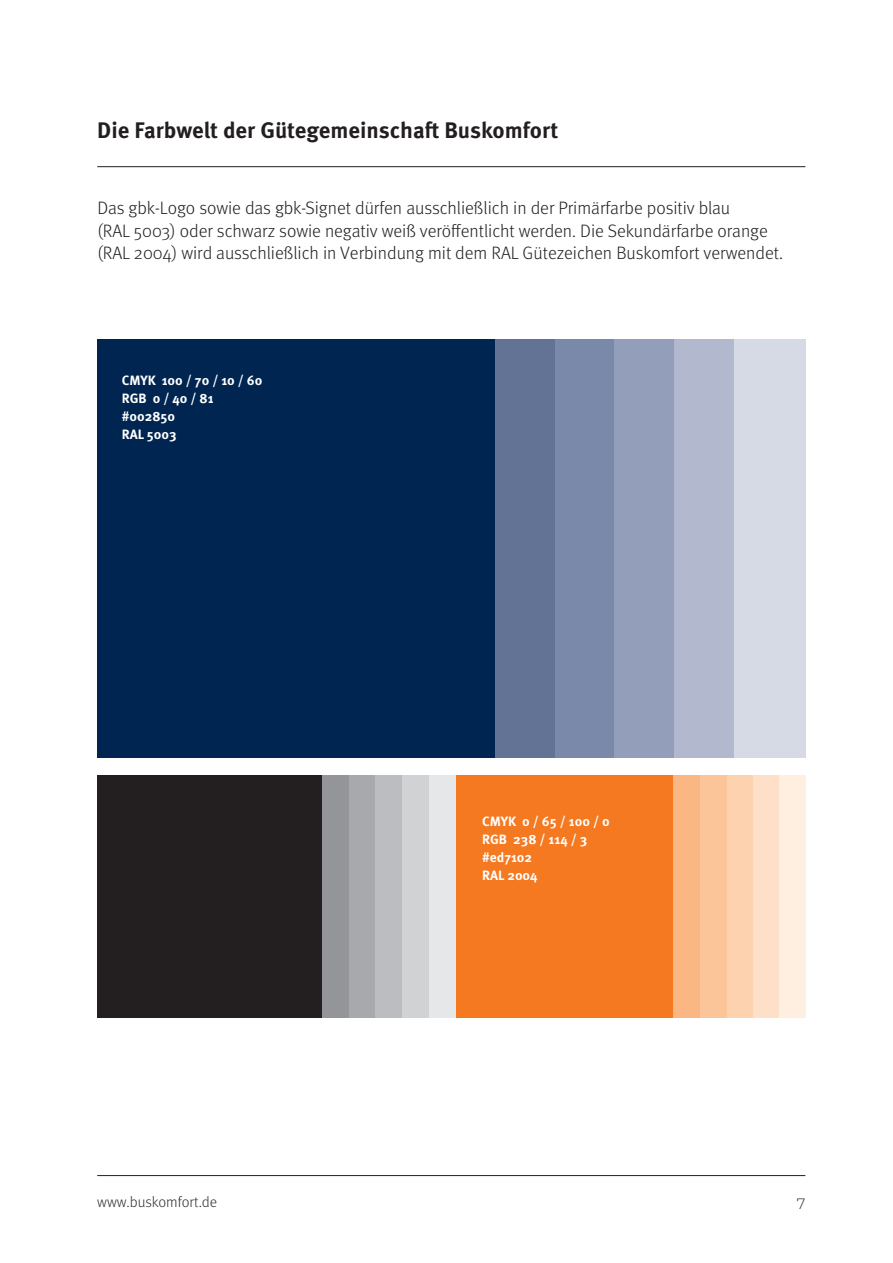
<style>
.page{position:relative;width:893px;height:1263px;background:#fff}
.page>*{position:absolute;margin:0;border:0;box-sizing:border-box;transform-origin:0 0}
.t1{font:700 22.5px "Meta OT";color:#231f20}
.t2{font:300 18px/22.5px "Meta OT";color:#231f20}
.t3{font:300 15px "Meta OT";letter-spacing:-.005em;color:#312f30}
.t4{font:300 15px "Montserrat";color:#312f30}
.t5{font:700 13.5px/18px "Meta OT";color:#fff}
</style>
<div class="page">
<hr style="left:97px;top:1175px;width:708px;height:1px;background:#231f20">
<div style="left:97px;top:339px;width:398px;height:419px;background:#002551"></div>
<div style="left:97px;top:775px;width:225px;height:242px;background:#231f20"></div>
<div style="left:733px;top:339px;width:72px;height:419px;background:#d5dae5"></div>
<div style="left:429px;top:775px;width:27px;height:242px;background:#e6e7e9"></div>
<div style="left:674px;top:339px;width:59px;height:419px;background:#b2b8cd"></div>
<div style="left:402px;top:775px;width:27px;height:242px;background:#d1d2d4"></div>
<div style="left:614px;top:339px;width:60px;height:419px;background:#939fba"></div>
<div style="left:375px;top:775px;width:27px;height:242px;background:#bcbdc0"></div>
<div style="left:555px;top:339px;width:59px;height:419px;background:#7a89a9"></div>
<div style="left:349px;top:775px;width:26px;height:242px;background:#a8a9ad"></div>
<div style="left:495px;top:339px;width:60px;height:419px;background:#627396"></div>
<div style="left:322px;top:775px;width:27px;height:242px;background:#939598"></div>
<div style="left:456px;top:775px;width:218px;height:242px;background:#f47921"></div>
<div style="left:779px;top:775px;width:26px;height:242px;background:#feefe1"></div>
<div style="left:752px;top:775px;width:27px;height:242px;background:#fde0c7"></div>
<div style="left:726px;top:775px;width:26px;height:242px;background:#fcd2af"></div>
<div style="left:700px;top:775px;width:26px;height:242px;background:#fcc599"></div>
<div style="left:674px;top:775px;width:26px;height:242px;background:#fab783"></div>
<hr style="left:97px;top:166px;width:708px;height:1px;background:#231f20">
<p class="t1" style="left:97px;top:119px;width:462px">Die Farbwelt der Gütegemeinschaft Buskomfort</p>
<p class="t2" style="left:97px;top:197px;width:687px">Das gbk-Logo sowie das gbk-Signet dürfen ausschließlich in der Primärfarbe positiv blau<br>(RAL 5003) oder schwarz sowie negativ weiß veröffentlicht werden. Die Sekundärfarbe orange (RAL 2004) wird ausschließlich in Verbindung mit dem RAL Gütezeichen Buskomfort verwendet.</p>
<p class="t5" style="left:122px;top:371px;width:142px">CMYK 100 / 70 / 10 / 60<br>RGB 0 / 40 / 81 #002850<br>RAL 5003</p>
<p class="t5" style="left:482px;top:812px;width:129px">CMYK 0 / 65 / 100 / 0<br>RGB 238 / 114 / 3 #ed7102<br>RAL 2004</p>
<p class="t3" style="left:97px;top:1193px;width:121px">www.buskomfort.de</p>
<p class="t4" style="left:797px;top:1195px;width:10px">7</p>
</div>
